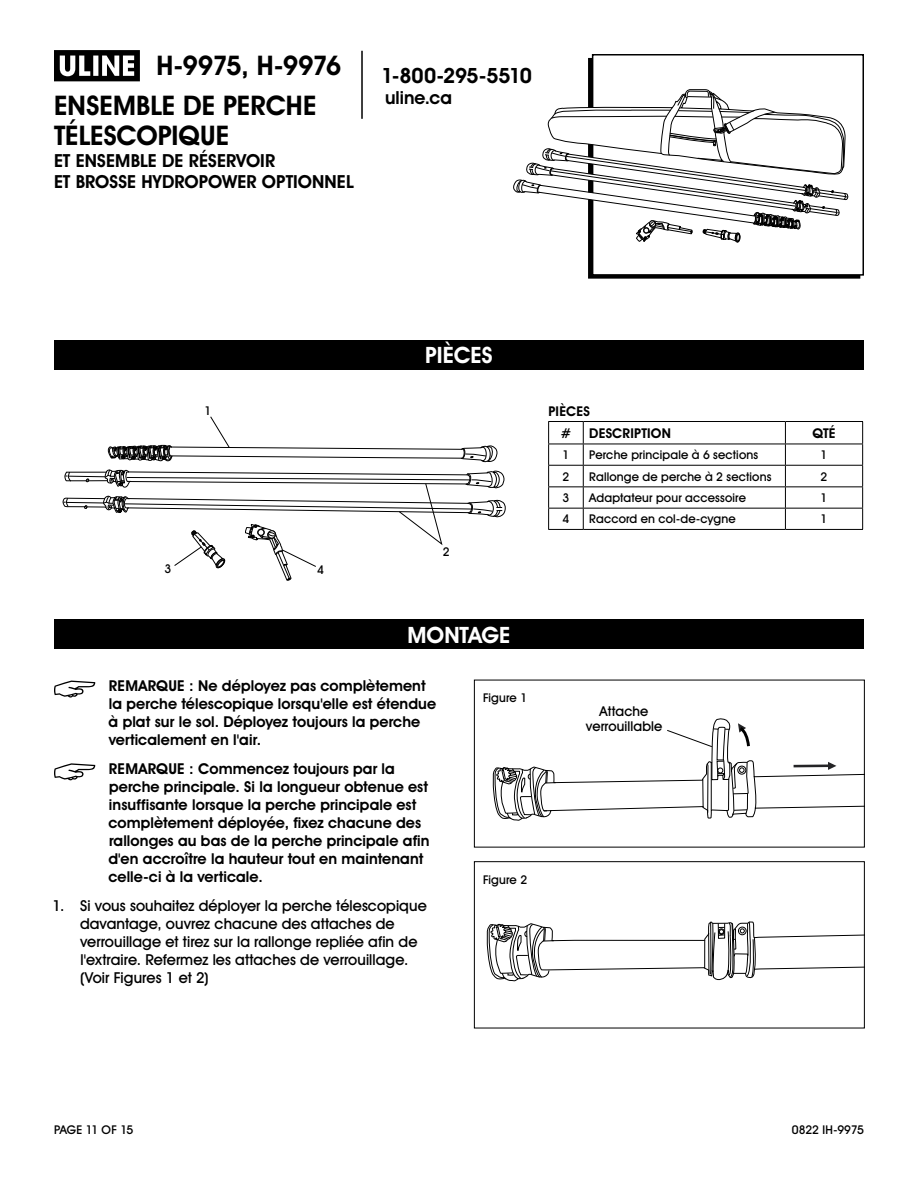
<style>
.page{position:relative;width:918px;height:1188px;background:#fff}
.page>*{position:absolute;margin:0;border:0;box-sizing:border-box;transform-origin:0 0}
.t1{font:700 27px/30px "Uline Two Knine";color:#000}
.t2{font:700 27px "Uline Two Knine";letter-spacing:-.055em;color:#000}
.t3{font:700 22.5px "Uline Two Knine";color:#fff}
.t4{font:700 21px "Uline Two Knine";letter-spacing:-.02em;color:#000}
.t5{font:700 18px/21.6px "Uline Two Knine";letter-spacing:.005em;color:#000}
.t6{font:700 15px/18px "Uline Two Knine";letter-spacing:.005em;color:#000}
.t7{font:15px/18px "Uline Two Knine";letter-spacing:.005em;color:#000}
.t8{font:700 13.5px/22.5px "Uline Two Knine";letter-spacing:.01em;color:#000;text-align:center}
.t9{font:13.5px/15px "Uline Two Knine";letter-spacing:.01em;color:#000;text-align:center}
.t10{font:12px "Uline Two Knine";letter-spacing:.015em;color:#000}
.t11{font:12px "Uline Two Knine";letter-spacing:-.005em;color:#000}
.t12{font:12px "Uline Two Knine";letter-spacing:-.02em;color:#000}
</style>
<div class="page">
<hr style="left:361px;top:51px;width:2px;height:68px;background:#000">
<svg style="left:54px;top:50px;width:86px;height:31px"></svg>
<div style="left:592px;top:54px;width:272px;height:222px;border:2px solid #000"></div>
<div style="left:54px;top:340px;width:810px;height:30px;background:#000"></div>
<div style="left:54px;top:619px;width:810px;height:30px;background:#000"></div>
<hr style="left:548px;top:421px;width:35px;height:1px;background:#000">
<hr style="left:583px;top:421px;width:202px;height:1px;background:#000">
<hr style="left:785px;top:421px;width:78px;height:1px;background:#000">
<hr style="left:548px;top:465px;width:35px;height:1px;background:#000">
<hr style="left:583px;top:465px;width:202px;height:1px;background:#000">
<hr style="left:785px;top:465px;width:78px;height:1px;background:#000">
<hr style="left:548px;top:486px;width:35px;height:1px;background:#000">
<hr style="left:583px;top:486px;width:202px;height:1px;background:#000">
<hr style="left:785px;top:486px;width:78px;height:1px;background:#000">
<hr style="left:548px;top:508px;width:35px;height:1px;background:#000">
<svg style="left:548px;top:422px;width:1px;height:107px"></svg>
<hr style="left:583px;top:508px;width:202px;height:1px;background:#000">
<svg style="left:583px;top:422px;width:1px;height:107px"></svg>
<hr style="left:785px;top:508px;width:78px;height:1px;background:#000">
<svg style="left:785px;top:422px;width:1px;height:107px"></svg>
<svg style="left:862px;top:422px;width:1px;height:107px"></svg>
<hr style="left:548px;top:529px;width:35px;height:1px;background:#000">
<hr style="left:583px;top:529px;width:202px;height:1px;background:#000">
<hr style="left:785px;top:529px;width:78px;height:1px;background:#000">
<hr style="left:548px;top:444px;width:35px;height:1px;background:#000">
<hr style="left:583px;top:444px;width:202px;height:1px;background:#000">
<hr style="left:785px;top:444px;width:78px;height:1px;background:#000">
<div style="left:474px;top:680px;width:391px;height:168px;border:1px solid #000"></div>
<svg style="left:492px;top:718px;width:372px;height:113px"></svg>
<svg style="left:487px;top:921px;width:376px;height:61px"></svg>
<div style="left:474px;top:861px;width:391px;height:167px;border:1px solid #000"></div>
<svg style="left:54px;top:681px;width:41px;height:17px"></svg>
<svg style="left:54px;top:763px;width:41px;height:17px"></svg>
<svg style="left:63px;top:416px;width:443px;height:165px"></svg>
<svg style="left:514px;top:89px;width:334px;height:153px"></svg>
<h1 class="t2" style="left:157px;top:49px;width:186px">H-9975, H-9976</h1>
<h1 class="t1" style="left:54px;top:90px;width:264px">ENSEMBLE DE PERCHE<br>TÉLESCOPIQUE</h1>
<p class="t5" style="left:54px;top:149px;width:301px">ET ENSEMBLE DE RÉSERVOIR<br>ET BROSSE HYDROPOWER OPTIONNEL</p>
<h3 class="t4" style="left:381px;top:63px;width:152px">1-800-295-5510</h3>
<p class="t5" style="left:385px;top:86px;width:68px">uline.ca</p>
<p class="t10" style="left:204px;top:403px;width:8px">1</p>
<p class="t10" style="left:165px;top:561px;width:8px">3</p>
<p class="t10" style="left:317px;top:562px;width:8px">4</p>
<h2 class="t3" style="left:425px;top:342px;width:69px">PIÈCES</h2>
<p class="t10" style="left:443px;top:544px;width:8px">2</p>
<h2 class="t3" style="left:407px;top:621px;width:105px">MONTAGE</h2>
<p class="t6" style="left:109px;top:677px;width:329px">REMARQUE : Ne déployez pas complètement la perche télescopique lorsqu'elle est étendue à plat sur le sol. Déployez toujours la perche verticalement en l'air.</p>
<p class="t6" style="left:108px;top:760px;width:323px">REMARQUE : Commencez toujours par la perche principale. Si la longueur obtenue est insuffisante lorsque la perche principale est complètement déployée, fixez chacune des rallonges au bas de la perche principale afin d'en accroître la hauteur tout en maintenant celle-ci à la verticale.</p>
<p class="t7" style="left:80px;top:896px;width:348px;text-indent:-27px">1. Si vous souhaitez déployer la perche télescopique davantage, ouvrez chacune des attaches de verrouillage et tirez sur la rallonge repliée afin de l'extraire. Refermez les attaches de verrouillage. (Voir Figures 1 et 2)</p>
<p class="t10" style="left:483px;top:690px;width:46px">Figure 1</p>
<p class="t10" style="left:483px;top:872px;width:46px">Figure 2</p>
<p class="t8" style="left:549px;top:399px;width:43px">PIÈCES #</p>
<p class="t8" style="left:589px;top:422px;width:83px">DESCRIPTION</p>
<p class="t8" style="left:813px;top:422px;width:25px">QTÉ</p>
<p class="t10" style="left:563px;top:448px;width:8px">1</p>
<p class="t10" style="left:589px;top:448px;width:170px">Perche principale à 6 sections</p>
<p class="t10" style="left:821px;top:448px;width:8px">1</p>
<p class="t10" style="left:563px;top:469px;width:8px">2</p>
<p class="t10" style="left:589px;top:469px;width:184px">Rallonge de perche à 2 sections</p>
<p class="t10" style="left:821px;top:469px;width:8px">2</p>
<p class="t10" style="left:563px;top:490px;width:8px">3</p>
<p class="t10" style="left:589px;top:490px;width:158px">Adaptateur pour accessoire</p>
<p class="t10" style="left:821px;top:490px;width:8px">1</p>
<p class="t10" style="left:563px;top:512px;width:8px">4</p>
<p class="t10" style="left:589px;top:512px;width:148px">Raccord en col-de-cygne</p>
<p class="t10" style="left:821px;top:512px;width:8px">1</p>
<p class="t9" style="left:586px;top:703px;width:78px">Attache verrouillable</p>
<p class="t12" style="left:54px;top:1122px;width:81px">PAGE 11 OF 15</p>
<p class="t11" style="left:792px;top:1122px;width:74px">0822 IH-9975</p>
</div>
